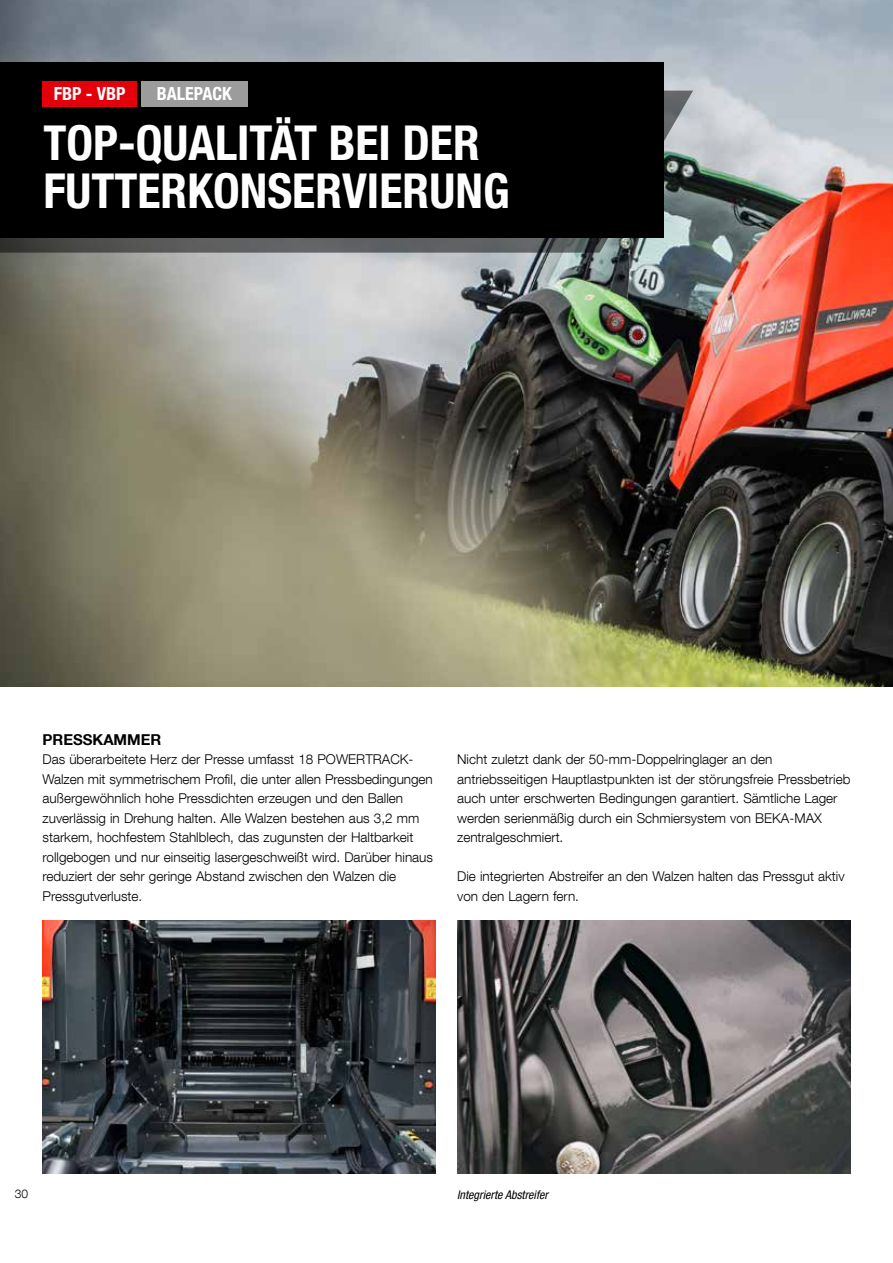
<style>
.page{position:relative;width:893px;height:1263px;background:#fff}
.page>*{position:absolute;margin:0;border:0;box-sizing:border-box;transform-origin:0 0}
.t1{font:700 condensed 48px/48px "Helvetica Neue LT Com";color:#fff}
.t2{font:700 condensed 18px "Helvetica Neue LT Com";color:#fff}
.t3{font:700 15px "Helvetica Neue LT Com";color:#000}
.t4{font:300 13.5px/19.5px "Helvetica Neue LT Com";color:#000}
.t5{font:italic condensed 12px "Helvetica Neue LT Com";color:#000}
.t6{font:300 12px "Helvetica Neue LT Com";color:#000}
</style>
<div class="page">
<img style="left:0;top:0;width:893px;height:686px">
<svg style="left:0;top:91px;width:693px;height:162px;background:#666b6c"></svg>
<div style="left:0;top:62px;width:663px;height:176px;background:#000"></div>
<img style="left:43px;top:920px;width:393px;height:254px">
<img style="left:457px;top:920px;width:393px;height:254px">
<div style="left:141px;top:81px;width:106px;height:25px;background:#9c9c9d"></div>
<div style="left:43px;top:81px;width:94px;height:25px;background:#e3000b"></div>
<h2 class="t2" style="left:54px;top:83px;width:73px">FBP - VBP</h2>
<h2 class="t2" style="left:157px;top:83px;width:76px">BALEPACK</h2>
<h1 class="t1" style="left:43px;top:119px;width:468px">TOP-QUALITÄT BEI DER<br>FUTTERKONSERVIERUNG</h1>
<p class="t3" style="left:43px;top:730px;width:120px">PRESSKAMMER</p>
<p class="t4" style="left:43px;top:749px;width:392px">Das überarbeitete Herz der Presse umfasst 18 POWERTRACK-Walzen mit symmetrischem Profil, die unter allen Pressbedingungen außergewöhnlich hohe Pressdichten erzeugen und den Ballen zuverlässig in Drehung halten. Alle Walzen bestehen aus 3,2 mm starkem, hochfestem Stahlblech, das zugunsten der Haltbarkeit rollgebogen und nur einseitig lasergeschweißt wird. Darüber hinaus reduziert der sehr geringe Abstand zwischen den Walzen die Pressgutverluste.</p>
<p class="t4" style="left:457px;top:749px;width:395px">Nicht zuletzt dank der 50-mm-Doppelringlager an den antriebsseitigen Hauptlastpunkten ist der störungsfreie Pressbetrieb auch unter erschwerten Bedingungen garantiert. Sämtliche Lager werden serienmäßig durch ein Schmiersystem von BEKA-MAX zentralgeschmiert.</p>
<p class="t4" style="left:457px;top:866px;width:389px">Die integrierten Abstreifer an den Walzen halten das Pressgut aktiv von den Lagern fern.</p>
<p class="t6" style="left:15px;top:1186px;width:15px">30</p>
<p class="t5" style="left:457px;top:1188px;width:92px">Integrierte Abstreifer</p>
</div>
